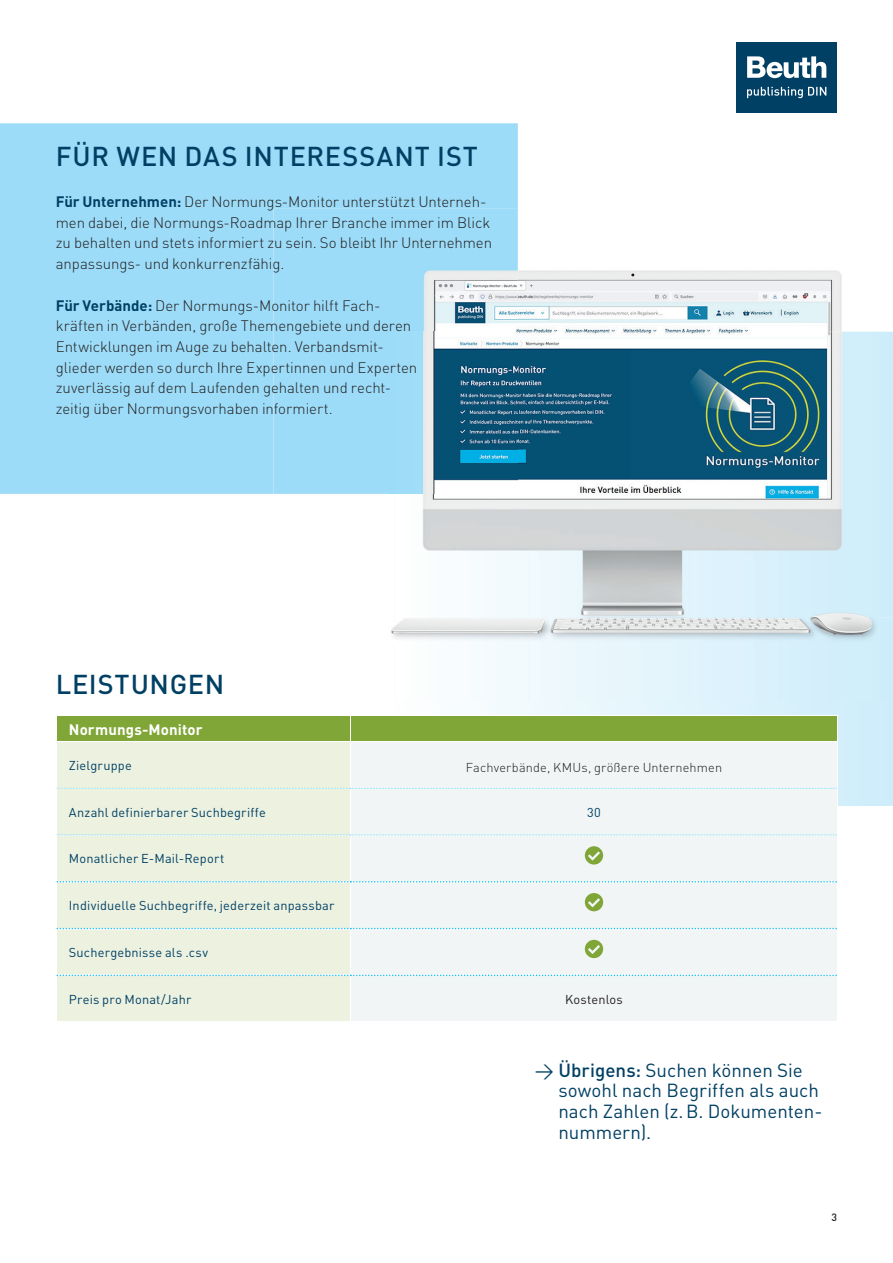
<style>
.page{position:relative;width:893px;height:1263px;background:#fff}
.page>*{position:absolute;margin:0;border:0;box-sizing:border-box;transform-origin:0 0}
.t1{font:500 27px "DIN";letter-spacing:.03em;color:#004064}
.t2{font:18.75px/20.7px "DIN";color:#004064}
.t3{font:300 15px/20.7px "DIN";letter-spacing:-.005em;color:#231f20}
.t4{font:700 15px "DIN";letter-spacing:.01em;color:#fff}
.t5{font:12.75px "DINOT";letter-spacing:.015em;color:#004064}
.t6{font:300 12.75px "DINOT";letter-spacing:.015em;color:#231f20}
.t7{font:12.75px "DINOT";letter-spacing:.015em;color:#231f20}
.t8{font:500 10.5px "DIN";color:#231f20}
.s1{font-weight:700;color:#004064}
.s2{font-weight:500}
</style>
<div class="page">
<div style="left:0;top:123px;width:518px;height:371px;background:#9cdcf8"></div>
<div style="left:388px;top:700px;width:505px;height:105px;background:linear-gradient(to right,#fefffe,#cdecfb)"></div>
<div style="left:737px;top:43px;width:100px;height:70px;background:#004064"></div>
<svg style="left:747px;top:56px;width:79px;height:22px"></svg>
<svg style="left:747px;top:87px;width:79px;height:11px"></svg>
<img style="left:482px;top:270px;width:411px;height:430px">
<img style="left:391px;top:617px;width:488px;height:26px">
<img style="left:274px;top:209px;width:244px;height:285px">
<img style="left:422px;top:332px;width:471px;height:285px">
<img style="left:388px;top:332px;width:130px;height:162px">
<div style="left:57px;top:742px;width:293px;height:279px;background:#ecf1e0"></div>
<div style="left:351px;top:742px;width:486px;height:279px;background:#f1f5f6"></div>
<hr style="left:351px;top:715px;width:486px;height:1px;background:#fff">
<hr style="left:351px;top:741px;width:486px;height:1px;background:#fff">
<div style="left:57px;top:716px;width:781px;height:25px;background:#81a638"></div>
<hr style="left:837px;top:742px;width:1px;height:46px;background:#fff">
<hr style="left:837px;top:788px;width:1px;height:47px;background:#fff">
<svg style="left:57px;top:788px;width:780px;height:1px"></svg>
<svg style="left:57px;top:835px;width:780px;height:1px"></svg>
<svg style="left:57px;top:881px;width:780px;height:1px"></svg>
<svg style="left:57px;top:928px;width:780px;height:1px"></svg>
<svg style="left:57px;top:974px;width:780px;height:2px"></svg>
<svg style="left:585px;top:846px;width:18px;height:18px"></svg>
<svg style="left:585px;top:893px;width:18px;height:18px"></svg>
<svg style="left:585px;top:940px;width:18px;height:18px"></svg>
<h1 class="t1" style="left:56px;top:139px;width:424px">FÜR WEN DAS INTERESSANT IST</h1>
<p class="t3" style="left:56px;top:191px;width:438px"><span class="s1">Für Unternehmen:</span> Der Normungs-Monitor unterstützt Unterneh&shy;men dabei, die Normungs-Roadmap Ihrer Branche immer im Blick zu behalten und stets informiert zu sein. So bleibt Ihr Unternehmen anpassungs- und konkurrenzfähig.</p>
<p class="t3" style="left:56px;top:295px;width:363px"><span class="s1">Für Verbände:</span> Der Normungs-Monitor hilft Fach&shy;kräften in Verbänden, große Themengebiete und deren Entwicklungen im Auge zu behalten. Verbandsmit&shy;glieder werden so durch Ihre Expertinnen und Experten zuverlässig auf dem Laufenden gehalten und recht&shy;zeitig über Normungsvorhaben informiert.</p>
<h1 class="t1" style="left:56px;top:666px;width:170px">LEISTUNGEN</h1>
<p class="t4" style="left:69px;top:720px;width:135px">Normungs-Monitor</p>
<p class="t5" style="left:69px;top:755px;width:64px">Zielgruppe</p>
<p class="t6" style="left:466px;top:758px;width:258px">Fachverbände, KMUs, größere Unternehmen</p>
<p class="t5" style="left:69px;top:802px;width:198px">Anzahl definierbarer Suchbegriffe</p>
<p class="t5" style="left:587px;top:802px;width:15px">30</p>
<p class="t5" style="left:69px;top:849px;width:157px">Monatlicher E-Mail-Report</p>
<p class="t5" style="left:69px;top:896px;width:267px">Individuelle Suchbegriffe, jederzeit anpassbar</p>
<p class="t5" style="left:69px;top:942px;width:141px">Suchergebnisse als .csv</p>
<p class="t5" style="left:69px;top:989px;width:124px">Preis pro Monat/Jahr</p>
<p class="t7" style="left:565px;top:989px;width:59px">Kostenlos</p>
<p class="t2" style="left:558px;top:1059px;width:266px;text-indent:-24px">&gt; <span class="s2">Übrigens:</span> Suchen können Sie sowohl nach Begriffen als auch nach Zahlen (z. B. Dokumenten&shy;nummern).</p>
<p class="t8" style="left:832px;top:1211px;width:7px">3</p>
</div>
